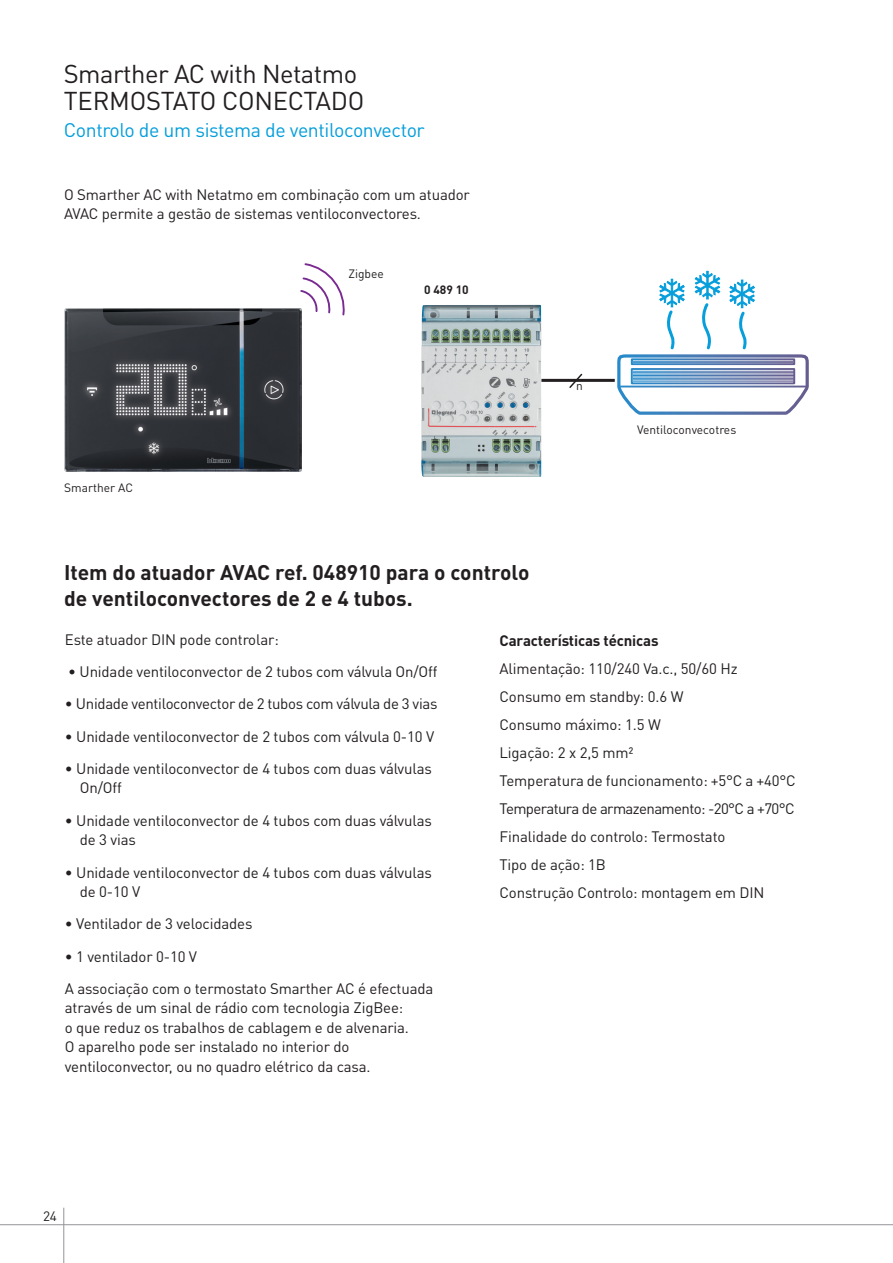
<style>
.page{position:relative;width:893px;height:1263px;background:#fff}
.page>*{position:absolute;margin:0;border:0;box-sizing:border-box;transform-origin:0 0}
.t1{font:25.5px/27px "DIN Pro";letter-spacing:-.02em;color:#231f20}
.t2{font:700 21px/25.5px "DIN Pro";color:#231f20}
.t3{font:19.5px "DIN Pro";letter-spacing:-.02em;color:#069edb}
.t4{font:15px/28px "DIN Pro";letter-spacing:-.01em;color:#231f20}
.t5{font:700 15px "DIN Pro";letter-spacing:-.01em;color:#231f20}
.t6{font:13.5px "DIN Pro";color:#231f20}
.t7{font:12px "DIN Pro";color:#231f20}
.t8{font:700 12px "DIN Pro";color:#231f20}
</style>
<div class="page">
<hr style="left:0;top:1224px;width:893px;height:1px;background:#939598">
<hr style="left:63px;top:1208px;width:1px;height:55px;background:#939598">
<img style="left:65px;top:308px;width:237px;height:164px">
<svg style="left:299px;top:263px;width:46px;height:54px"></svg>
<hr style="left:541px;top:379px;width:74px;height:3px;background:#231f20">
<svg style="left:568px;top:373px;width:16px;height:15px"></svg>
<svg style="left:617px;top:271px;width:192px;height:144px"></svg>
<hr style="left:620px;top:386px;width:187px;height:1px;background:#fff">
<div style="left:631px;top:368px;width:164px;height:16px;border:2px solid #fff"></div>
<hr style="left:633px;top:381px;width:161px;height:1px;background:#fff">
<hr style="left:633px;top:379px;width:161px;height:1px;background:#fff">
<hr style="left:633px;top:378px;width:161px;height:1px;background:#fff">
<hr style="left:633px;top:377px;width:161px;height:1px;background:#fff">
<hr style="left:633px;top:375px;width:161px;height:1px;background:#fff">
<hr style="left:633px;top:374px;width:161px;height:1px;background:#fff">
<hr style="left:633px;top:372px;width:161px;height:1px;background:#fff">
<hr style="left:633px;top:371px;width:161px;height:1px;background:#fff">
<hr style="left:632px;top:362px;width:162px;height:1px;background:#fff">
<hr style="left:632px;top:361px;width:162px;height:1px;background:#fff">
<img style="left:421px;top:305px;width:120px;height:172px">
<h1 class="t1" style="left:64px;top:60px;width:302px">Smarther AC with Netatmo<br>TERMOSTATO CONECTADO</h1>
<h3 class="t3" style="left:64px;top:117px;width:363px">Controlo de um sistema de ventiloconvector</h3>
<p class="t4" style="left:64px;top:184px;width:407px;line-height:19.5px">O Smarther AC with Netatmo em combinação com um atuador<br>AVAC permite a gestão de sistemas ventiloconvectores.</p>
<p class="t7" style="left:64px;top:479px;width:70px">Smarther AC</p>
<p class="t7" style="left:348px;top:266px;width:37px">Zigbee</p>
<p class="t8" style="left:424px;top:280px;width:46px">0 489 10</p>
<p class="t7" style="left:576px;top:377px;width:8px">n</p>
<p class="t7" style="left:637px;top:422px;width:101px">Ventiloconvecotres</p>
<h2 class="t2" style="left:64px;top:557px;width:467px">Item do atuador AVAC ref. 048910 para o controlo de ventiloconvectores de 2 e 4 tubos.</h2>
<p class="t5" style="left:500px;top:628px;width:161px">Características técnicas</p>
<p class="t4" style="left:500px;top:654px;width:298px">Alimentação: 110/240 Va.c., 50/60 Hz<br>Consumo em standby: 0.6 W<br>Consumo máximo: 1.5 W<br>Ligação: 2 x 2,5 mm²<br>Temperatura de funcionamento: +5°C a +40°C<br>Temperatura de armazenamento: -20°C a +70°C<br>Finalidade do controlo: Termostato<br>Tipo de ação: 1B<br>Construção Controlo: montagem em DIN</p>
<p class="t4" style="left:65px;top:625px;width:215px">Este atuador DIN pode controlar:</p>
<p class="t4" style="left:68px;top:657px;width:371px">• Unidade ventiloconvector de 2 tubos com válvula On/Off</p>
<p class="t4" style="left:65px;top:689px;width:374px">• Unidade ventiloconvector de 2 tubos com válvula de 3 vias</p>
<p class="t4" style="left:65px;top:722px;width:371px">• Unidade ventiloconvector de 2 tubos com válvula 0-10 V</p>
<p class="t4" style="left:80px;top:758px;width:354px;line-height:19.5px;text-indent:-15px">• Unidade ventiloconvector de 4 tubos com duas válvulas<br>On/Off</p>
<p class="t4" style="left:80px;top:810px;width:354px;line-height:19.5px;text-indent:-15px">• Unidade ventiloconvector de 4 tubos com duas válvulas de 3 vias</p>
<p class="t4" style="left:80px;top:862px;width:354px;line-height:19.5px;text-indent:-15px">• Unidade ventiloconvector de 4 tubos com duas válvulas de 0-10 V</p>
<p class="t4" style="left:65px;top:909px;width:189px">• Ventilador de 3 velocidades</p>
<p class="t4" style="left:65px;top:939px;width:370px;line-height:32.2px">• 1 ventilador 0-10 V<br>A associação com o termostato Smarther AC é efectuada</p>
<p class="t4" style="left:65px;top:997px;width:346px;line-height:19.5px">através de um sinal de rádio com tecnologia ZigBee: o que reduz os trabalhos de cablagem e de alvenaria.<br>O aparelho pode ser instalado no interior do ventiloconvector, ou no quadro elétrico da casa.</p>
<p class="t6" style="left:43px;top:1207px;width:15px">24</p>
</div>
